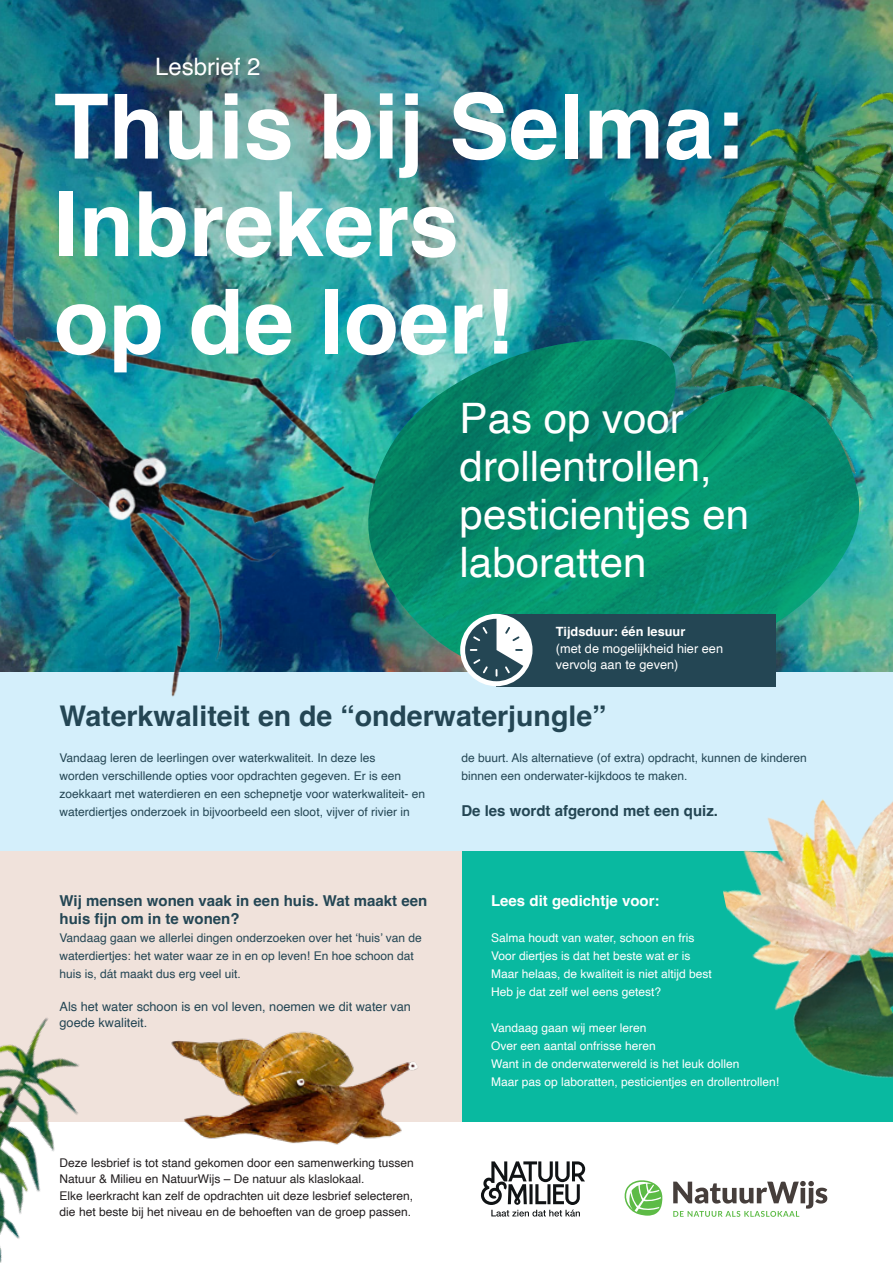
<style>
.page{position:relative;width:893px;height:1263px;background:#fff}
.page>*{position:absolute;margin:0;border:0;box-sizing:border-box;transform-origin:0 0}
.t1{font:700 90px/97.5px "Helvetica";color:#fff}
.t2{font:42px/48px "Helvetica";color:#fff}
.Kop{font:700 28.5px "Helvetica";color:#244654}
.t3{font:24px "Helvetica";color:#fff}
.Tussenkop_1{font:700 15px/18px "Helvetica";color:#244654}
.Tussenkop_1-2{font:700 15px "Helvetica";color:#fff}
.t4{font:12.75px/16.5px "Helvetica";color:#244654}
.t5{font:12.75px/16.5px "Helvetica";color:#fff}
.t6{font:700 12.75px "Helvetica";color:#fff}
.Bodytekst{font:12px/18px "Helvetica";color:#244654}
.Bodytekst-2{font:12px "Helvetica";color:#fff}
.t7{font:12px/16.5px "Helvetica";color:#231f20}
</style>
<div class="page">
<div style="left:0;top:672px;width:893px;height:180px;background:#d4effb"></div>
<div style="left:461px;top:852px;width:432px;height:270px;background:#09b9a0"></div>
<div style="left:0;top:852px;width:461px;height:270px;background:#f0e2db"></div>
<svg style="left:0;top:0;width:432px;height:39px;background:#24697c"></svg>
<img style="left:703px;top:799px;width:190px;height:401px">
<img style="left:0;top:39px;width:495px;height:849px">
<img style="left:432px;top:0;width:461px;height:666px">
<img style="left:0;top:1018px;width:79px;height:245px">
<img style="left:366px;top:339px;width:499px;height:347px">
<div style="left:496px;top:614px;width:280px;height:72px;background:#244654"></div>
<svg style="left:460px;top:614px;width:72px;height:72px"></svg>
<svg style="left:673px;top:1181px;width:154px;height:36px"></svg>
<svg style="left:624px;top:1180px;width:39px;height:35px"></svg>
<svg style="left:481px;top:1161px;width:104px;height:55px"></svg>
<img style="left:171px;top:1031px;width:247px;height:114px">
<p class="t3" style="left:155px;top:48px;width:107px">Lesbrief 2</p>
<p class="t1" style="left:54px;top:88px;width:692px">Thuis bij Selma:</p>
<p class="t1" style="left:54px;top:186px;width:462px">Inbrekers op de loer!</p>
<p class="t2" style="left:460px;top:396px;width:291px">Pas op voor drollentrollen, pesticientjes en laboratten</p>
<p class="t6" style="left:556px;top:624px;width:131px">Tijdsduur: één lesuur</p>
<p class="t5" style="left:556px;top:640px;width:169px">(met de mogelijkheid hier een vervolg aan te geven)</p>
<p class="Kop" style="left:60px;top:698px;width:548px">Waterkwaliteit en de “onderwaterjungle”</p>
<p class="Bodytekst" style="left:60px;top:749px;width:367px">Vandaag leren de leerlingen over waterkwaliteit. In deze les<br>worden verschillende opties voor opdrachten gegeven. Er is een zoekkaart met waterdieren en een schepnetje voor waterkwaliteit- en waterdiertjes onderzoek in bijvoorbeeld een sloot, vijver of rivier in</p>
<p class="Bodytekst" style="left:461px;top:749px;width:347px">de buurt. Als alternatieve (of extra) opdracht, kunnen de kinderen binnen een onderwater-kijkdoos te maken.</p>
<p class="Tussenkop_1" style="left:461px;top:803px;width:258px">De les wordt afgerond met een quiz.</p>
<p class="Tussenkop_1" style="left:60px;top:893px;width:369px">Wij mensen wonen vaak in een huis. Wat maakt een huis fijn om in te wonen?</p>
<p class="Bodytekst" style="left:60px;top:929px;width:364px">Vandaag gaan we allerlei dingen onderzoeken over het ‘huis’ van de waterdiertjes: het water waar ze in en op leven! En hoe schoon dat huis is, dát maakt dus erg veel uit.</p>
<p class="t4" style="left:60px;top:998px;width:353px">Als het water schoon is en vol leven, noemen we dit water van goede kwaliteit.</p>
<p class="t7" style="left:60px;top:1154px;width:356px">Deze lesbrief is tot stand gekomen door een samenwerking tussen Natuur &amp; Milieu en NatuurWijs – De natuur als klaslokaal.<br>Elke leerkracht kan zelf de opdrachten uit deze lesbrief selecteren, die het beste bij het niveau en de behoeften van de groep passen.</p>
<p class="Tussenkop_1-2" style="left:491px;top:891px;width:170px">Lees dit gedichtje voor:</p>
<p class="Bodytekst-2" style="left:491px;top:928px;width:205px">Salma houdt van water, schoon en fris</p>
<p class="Bodytekst-2" style="left:491px;top:946px;width:201px">Voor diertjes is dat het beste wat er is</p>
<p class="Bodytekst-2" style="left:491px;top:964px;width:222px">Maar helaas, de kwaliteit is niet altijd best</p>
<p class="Bodytekst-2" style="left:491px;top:982px;width:172px">Heb je dat zelf wel eens getest?</p>
<p class="Bodytekst-2" style="left:491px;top:1018px;width:157px">Vandaag gaan wij meer leren</p>
<p class="Bodytekst-2" style="left:491px;top:1036px;width:166px">Over een aantal onfrisse heren</p>
<p class="Bodytekst-2" style="left:491px;top:1054px;width:250px">Want in de onderwaterwereld is het leuk dollen</p>
<p class="Bodytekst-2" style="left:491px;top:1072px;width:290px">Maar pas op laboratten, pesticientjes en drollentrollen!</p>
</div>
